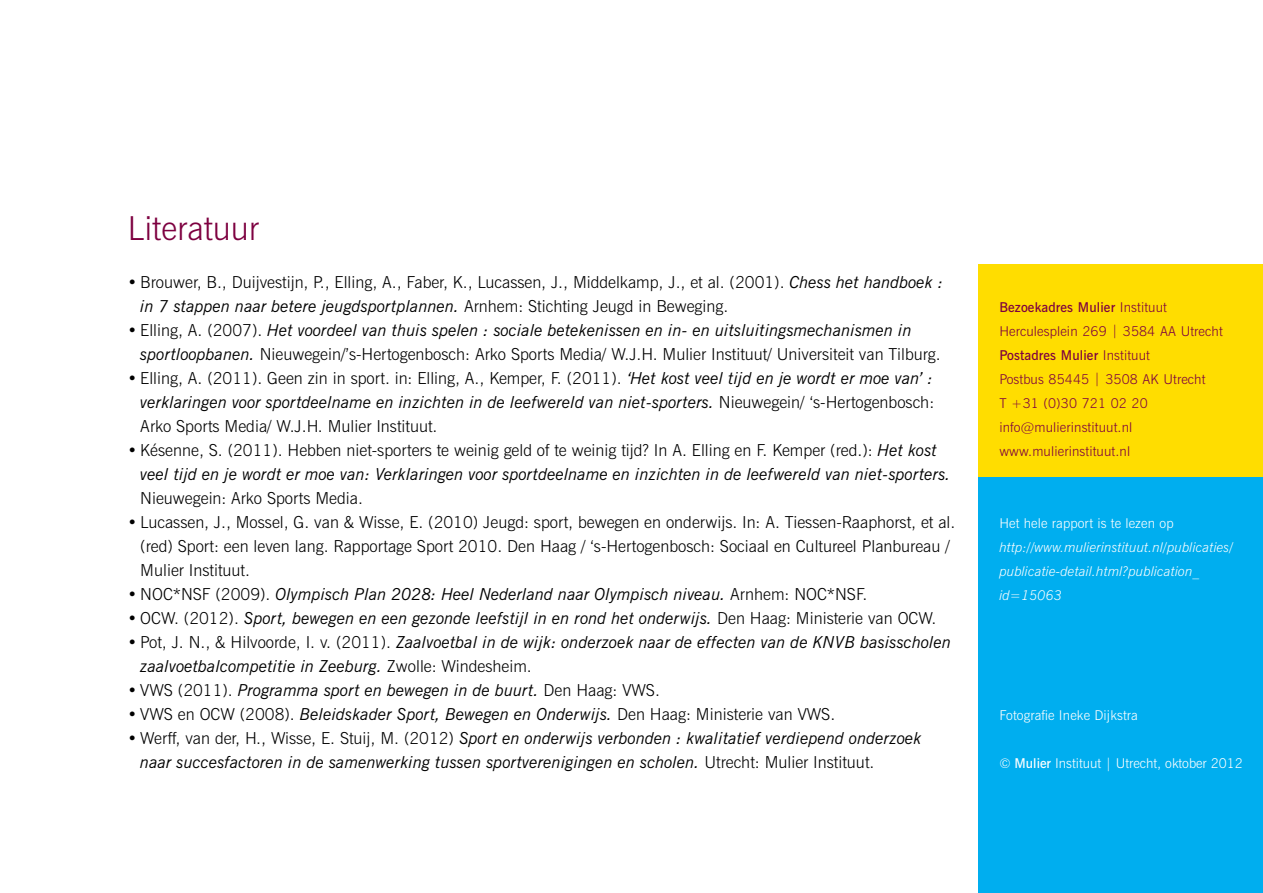
<style>
.page{position:relative;width:1263px;height:893px;background:#fff}
.page>*{position:absolute;margin:0;border:0;box-sizing:border-box;transform-origin:0 0}
.t1{font:300 33px "News Gothic BT";color:#7d0040}
.t2{font:300 16.5px/24px "News Gothic BT";color:#000}
.t3{font:italic 16.5px/24px "News Gothic BT";color:#000}
.t4{font:300 13.5px/24px "News Gothic BT";letter-spacing:.01em;color:#7d0040}
.t5{font:italic 300 13.5px/24px "News Gothic BT";letter-spacing:.01em;color:#fff}
.t6{font:300 13.5px "News Gothic BT";letter-spacing:.01em;color:#fff}
.s1{font-weight:400;font-style:italic}
.s2{font-weight:300;font-style:normal}
.s3{font-weight:600}
</style>
<div class="page">
<div style="left:978px;top:477px;width:285px;height:416px;background:#00aeef"></div>
<div style="left:978px;top:264px;width:285px;height:213px;background:#fd0"></div>
<h1 class="t1" style="left:128px;top:208px;width:133px">Literatuur</h1>
<p class="t2" style="left:140px;top:270px;width:804px;text-indent:-13px">• Brouwer, B., Duijvestijn, P., Elling, A., Faber, K., Lucassen, J., Middelkamp, J., et al. (2001). <span class="s1">Chess het handboek : in 7 stappen naar betere jeugdsportplannen.</span> Arnhem: Stichting Jeugd in Beweging.</p>
<p class="t2" style="left:140px;top:318px;width:802px;text-indent:-13px">• Elling, A. (2007). <span class="s1">Het voordeel van thuis spelen : sociale betekenissen en in- en uitsluitingsmechanismen in sportloopbanen.</span> Nieuwegein/’s-Hertogenbosch: Arko Sports Media/ W.J.H. Mulier Instituut/ Universiteit van Tilburg.</p>
<p class="t2" style="left:140px;top:366px;width:795px;text-align:justify;text-indent:-13px">• Elling, A. (2011). Geen zin in sport. in: Elling, A., Kemper, F. (2011). <span class="s1">‘Het kost veel tijd en je wordt er moe van’ : verklaringen voor sportdeelname en inzichten in de leefwereld van niet-sporters.</span> Nieuwegein/ ‘s-Hertogenbosch:<br>Arko Sports Media/ W.J.H. Mulier Instituut.</p>
<p class="t3" style="left:140px;top:438px;width:812px;text-indent:-13px"><span class="s2">• Késenne, S. (2011). Hebben niet-sporters te weinig geld of te weinig tijd? In A. Elling en F. Kemper (red.):</span> Het kost veel tijd en je wordt er moe van: Verklaringen voor sportdeelname en inzichten in de leefwereld van niet-sporters.</p>
<p class="t2" style="left:140px;top:486px;width:224px">Nieuwegein: Arko Sports Media.</p>
<p class="t2" style="left:140px;top:510px;width:816px;text-indent:-13px">• Lucassen, J., Mossel, G. van &amp; Wisse, E. (2010) Jeugd: sport, bewegen en onderwijs. In: A. Tiessen-Raaphorst, et al. (red) Sport: een leven lang. Rapportage Sport 2010. Den Haag / ‘s-Hertogenbosch: Sociaal en Cultureel Planbureau /<br>Mulier Instituut.</p>
<p class="t3" style="left:128px;top:582px;width:741px"><span class="s2">• NOC*NSF (2009).</span> Olympisch Plan 2028: Heel Nederland naar Olympisch niveau. <span class="s2">Arnhem: NOC*NSF.</span></p>
<p class="t3" style="left:128px;top:606px;width:810px"><span class="s2">• OCW. (2012).</span> Sport, bewegen en een gezonde leefstijl in en rond het onderwijs. <span class="s2">Den Haag: Ministerie van OCW.</span></p>
<p class="t3" style="left:140px;top:630px;width:812px;text-indent:-13px"><span class="s2">• Pot, J. N., &amp; Hilvoorde, I. v. (2011).</span> Zaalvoetbal in de wijk: onderzoek naar de effecten van de KNVB basisscholen zaalvoetbalcompetitie in Zeeburg. <span class="s2">Zwolle: Windesheim.</span></p>
<p class="t3" style="left:128px;top:678px;width:534px"><span class="s2">• VWS (2011).</span> Programma sport en bewegen in de buurt. <span class="s2">Den Haag: VWS.</span></p>
<p class="t2" style="left:128px;top:702px;width:709px">• VWS en OCW (2008). <span class="s1">Beleidskader Sport, Bewegen en Onderwijs.</span> Den Haag: Ministerie van VWS.</p>
<p class="t3" style="left:140px;top:726px;width:783px;text-indent:-13px"><span class="s2">• Werff, van der, H., Wisse, E. Stuij, M. (2012)</span> Sport en onderwijs verbonden : kwalitatief verdiepend onderzoek naar succesfactoren in de samenwerking tussen sportverenigingen en scholen. <span class="s2">Utrecht: Mulier Instituut.</span></p>
<p class="t4" style="left:999px;top:295px;width:225px"><span class="s3">Bezoekadres Mulier</span> Instituut<br>Herculesplein 269 | 3584 AA Utrecht<br><span class="s3">Postadres Mulier</span> Instituut<br>Postbus 85445 | 3508 AK Utrecht<br>T +31 (0)30 721 02 20 info@mulierinstituut.nl www.mulierinstituut.nl</p>
<p class="t6" style="left:999px;top:515px;width:176px">Het hele rapport is te lezen op</p>
<p class="t5" style="left:999px;top:535px;width:235px">http://www.mulierinstituut.nl/publicaties/ publicatie-detail.html?publication_ id=15063</p>
<p class="t6" style="left:999px;top:707px;width:140px">Fotografie Ineke Dijkstra</p>
<p class="t6" style="left:999px;top:755px;width:245px">© <span class="s3">Mulier</span> Instituut | Utrecht, oktober 2012</p>
</div>
